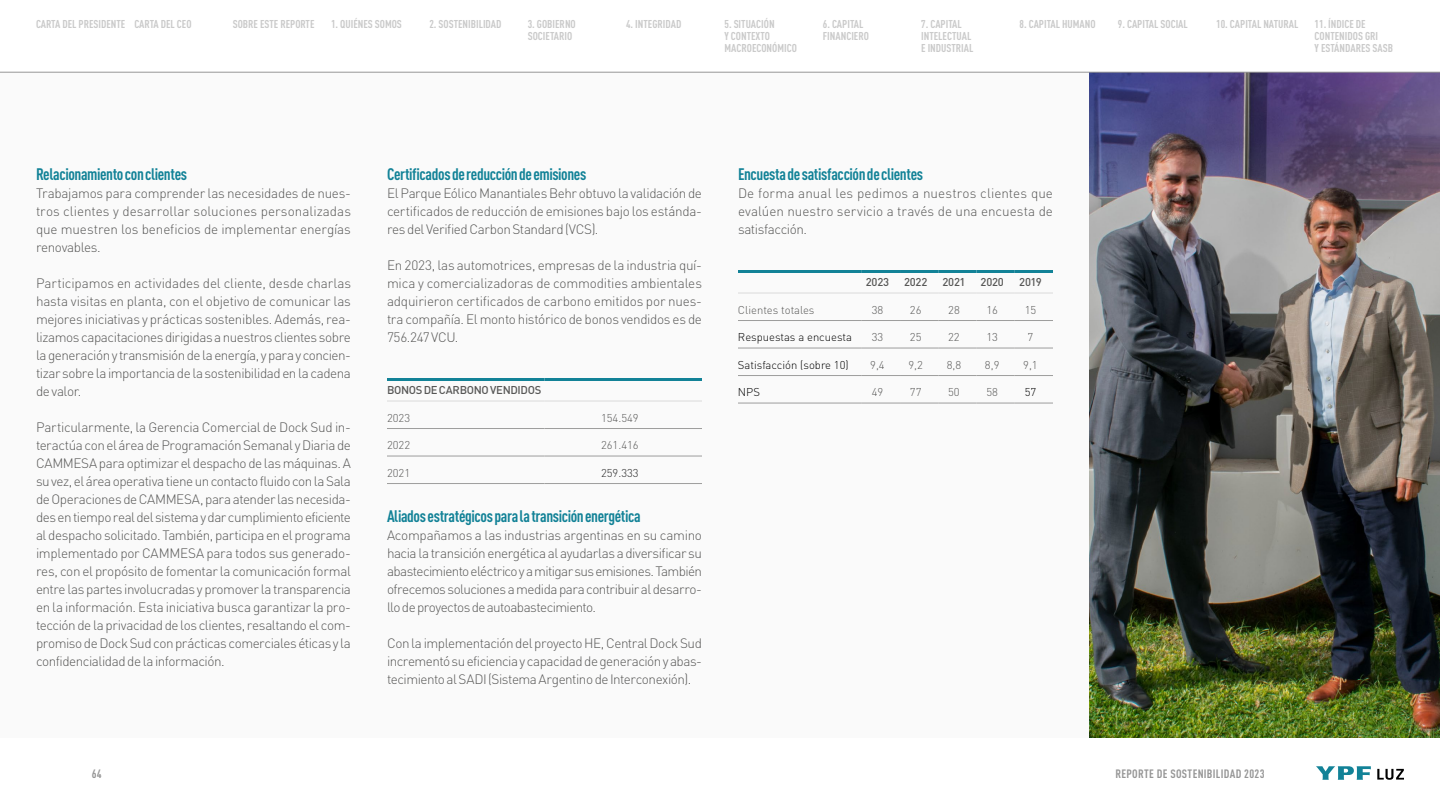
<style>
.page{position:relative;width:1440px;height:810px;background:#fff}
.page>*{position:absolute;margin:0;border:0;box-sizing:border-box;transform-origin:0 0}
.t1{font:700 16.5px "DIN Cond";letter-spacing:-.025em;color:#128297}
.t2{font:300 13.5px/18px "DIN";letter-spacing:-.03em;color:#575756;text-align:justify}
.t3{font:700 12px "DIN Cond";letter-spacing:.025em;color:#969696}
.t4{font:700 11.25px/12px "DIN Cond";color:#cacaca}
.t5{font:300 11.25px "DIN";color:#575756}
.t6{font:300 11.25px "DIN";color:#000}
.t7{font:500 11.25px "DIN";letter-spacing:-.025em;color:#575756}
.t8{font:300 11.25px "DIN";color:#262626}
</style>
<div class="page">
<div style="left:0;top:72px;width:1440px;height:666px;background:#fafafa"></div>
<hr style="left:387px;top:428px;width:157px;height:1px;background:#9d9d9c">
<hr style="left:544px;top:428px;width:158px;height:1px;background:#9d9d9c">
<hr style="left:387px;top:456px;width:157px;height:1px;background:#9d9d9c">
<hr style="left:544px;top:456px;width:158px;height:1px;background:#9d9d9c">
<hr style="left:387px;top:378px;width:157px;height:3px;background:#128297">
<hr style="left:544px;top:378px;width:158px;height:3px;background:#128297">
<hr style="left:387px;top:401px;width:157px;height:1px;background:#dadada">
<hr style="left:544px;top:401px;width:158px;height:1px;background:#dadada">
<hr style="left:387px;top:483px;width:157px;height:1px;background:#9d9d9c">
<hr style="left:544px;top:483px;width:158px;height:1px;background:#9d9d9c">
<hr style="left:738px;top:320px;width:124px;height:1px;background:#9d9d9c">
<hr style="left:862px;top:320px;width:38px;height:1px;background:#9d9d9c">
<hr style="left:900px;top:320px;width:38px;height:1px;background:#9d9d9c">
<hr style="left:938px;top:320px;width:39px;height:1px;background:#9d9d9c">
<hr style="left:977px;top:320px;width:38px;height:1px;background:#9d9d9c">
<hr style="left:1015px;top:320px;width:38px;height:1px;background:#9d9d9c">
<hr style="left:738px;top:348px;width:124px;height:1px;background:#9d9d9c">
<hr style="left:862px;top:348px;width:38px;height:1px;background:#9d9d9c">
<hr style="left:900px;top:348px;width:38px;height:1px;background:#9d9d9c">
<hr style="left:938px;top:348px;width:39px;height:1px;background:#9d9d9c">
<hr style="left:977px;top:348px;width:38px;height:1px;background:#9d9d9c">
<hr style="left:1015px;top:348px;width:38px;height:1px;background:#9d9d9c">
<hr style="left:738px;top:375px;width:124px;height:1px;background:#9d9d9c">
<hr style="left:862px;top:375px;width:38px;height:1px;background:#9d9d9c">
<hr style="left:900px;top:375px;width:38px;height:1px;background:#9d9d9c">
<hr style="left:938px;top:375px;width:39px;height:1px;background:#9d9d9c">
<hr style="left:977px;top:375px;width:38px;height:1px;background:#9d9d9c">
<hr style="left:1015px;top:375px;width:38px;height:1px;background:#9d9d9c">
<hr style="left:738px;top:270px;width:124px;height:3px;background:#128297">
<hr style="left:862px;top:270px;width:38px;height:3px;background:#128297">
<hr style="left:900px;top:270px;width:38px;height:3px;background:#128297">
<hr style="left:938px;top:270px;width:39px;height:3px;background:#128297">
<hr style="left:977px;top:270px;width:38px;height:3px;background:#128297">
<hr style="left:1015px;top:270px;width:38px;height:3px;background:#128297">
<hr style="left:738px;top:293px;width:124px;height:1px;background:#dadada">
<hr style="left:862px;top:293px;width:38px;height:1px;background:#dadada">
<hr style="left:900px;top:293px;width:38px;height:1px;background:#dadada">
<hr style="left:938px;top:293px;width:39px;height:1px;background:#dadada">
<hr style="left:977px;top:293px;width:38px;height:1px;background:#dadada">
<hr style="left:1015px;top:293px;width:38px;height:1px;background:#dadada">
<hr style="left:738px;top:403px;width:124px;height:1px;background:#9d9d9c">
<hr style="left:862px;top:403px;width:38px;height:1px;background:#9d9d9c">
<hr style="left:900px;top:403px;width:38px;height:1px;background:#9d9d9c">
<hr style="left:938px;top:403px;width:39px;height:1px;background:#9d9d9c">
<hr style="left:977px;top:403px;width:38px;height:1px;background:#9d9d9c">
<hr style="left:1015px;top:403px;width:38px;height:1px;background:#9d9d9c">
<img style="left:1089px;top:73px;width:351px;height:665px">
<svg style="left:1377px;top:769px;width:27px;height:11px"></svg>
<svg style="left:1316px;top:766px;width:55px;height:14px"></svg>
<hr style="left:0;top:72px;width:1440px;height:1px;background:#969696">
<p class="t4" style="left:36px;top:17px;width:157px">CARTA DEL PRESIDENTE CARTA DEL CEO</p>
<p class="t4" style="left:233px;top:17px;width:83px">SOBRE ESTE REPORTE</p>
<p class="t4" style="left:331px;top:17px;width:72px">1. QUIÉNES SOMOS</p>
<p class="t4" style="left:429px;top:17px;width:74px">2. SOSTENIBILIDAD</p>
<p class="t4" style="left:528px;top:17px;width:50px">3. GOBIERNO<br>SOCIETARIO</p>
<p class="t4" style="left:626px;top:17px;width:57px">4. INTEGRIDAD</p>
<p class="t4" style="left:725px;top:17px;width:74px">5. SITUACIÓN<br>Y CONTEXTO<br>MACROECONÓMICO</p>
<p class="t4" style="left:823px;top:17px;width:48px">6. CAPITAL<br>FINANCIERO</p>
<p class="t4" style="left:921px;top:17px;width:54px">7. CAPITAL<br>INTELECTUAL<br>E INDUSTRIAL</p>
<p class="t4" style="left:1020px;top:17px;width:78px">8. CAPITAL HUMANO</p>
<p class="t4" style="left:1118px;top:17px;width:71px">9. CAPITAL SOCIAL</p>
<p class="t4" style="left:1216px;top:17px;width:84px">10. CAPITAL NATURAL</p>
<p class="t4" style="left:1315px;top:17px;width:80px">11. ÍNDICE DE<br>CONTENIDOS GRI<br>Y ESTÁNDARES SASB</p>
<p class="t1" style="left:36px;top:164px;width:153px">Relacionamiento con clientes</p>
<p class="t2" style="left:36px;top:184px;width:317px">Trabajamos para comprender las necesidades de nues&shy;tros clientes y desarrollar soluciones personalizadas que muestren los beneficios de implementar energías renovables.</p>
<p class="t2" style="left:36px;top:274px;width:317px">Participamos en actividades del cliente, desde charlas hasta visitas en planta, con el objetivo de comunicar las mejores iniciativas y prácticas sostenibles. Además, rea&shy;lizamos capacitaciones dirigidas a nuestros clientes sobre la generación y transmisión de la energía, y para y concien&shy;tizar sobre la importancia de la sostenibilidad en la cadena de valor.</p>
<p class="t2" style="left:36px;top:418px;width:317px">Particularmente, la Gerencia Comercial de Dock Sud in&shy;teractúa con el área de Programación Semanal y Diaria de CAMMESA para optimizar el despacho de las máquinas. A su vez, el área operativa tiene un contacto fluido con la Sala de Operaciones de CAMMESA, para atender las necesida&shy;des en tiempo real del sistema y dar cumplimiento eficiente al despacho solicitado. También, participa en el programa implementado por CAMMESA para todos sus generado&shy;res, con el propósito de fomentar la comunicación formal entre las partes involucradas y promover la transparencia en la información. Esta iniciativa busca garantizar la pro&shy;tección de la privacidad de los clientes, resaltando el com&shy;promiso de Dock Sud con prácticas comerciales éticas y la confidencialidad de la información.</p>
<p class="t1" style="left:387px;top:164px;width:201px">Certificados de reducción de emisiones</p>
<p class="t2" style="left:387px;top:184px;width:316px">El Parque Eólico Manantiales Behr obtuvo la validación de certificados de reducción de emisiones bajo los estánda&shy;res del Verified Carbon Standard (VCS).</p>
<p class="t2" style="left:387px;top:256px;width:317px">En 2023, las automotrices, empresas de la industria quí&shy;mica y comercializadoras de commodities ambientales adquirieron certificados de carbono emitidos por nues&shy;tra compañía. El monto histórico de bonos vendidos es de 756.247 VCU.</p>
<p class="t7" style="left:387px;top:383px;width:156px">BONOS DE CARBONO VENDIDOS</p>
<p class="t5" style="left:387px;top:411px;width:25px">2023</p>
<p class="t5" style="left:601px;top:411px;width:39px">154.549</p>
<p class="t5" style="left:387px;top:438px;width:25px">2022</p>
<p class="t5" style="left:601px;top:438px;width:39px">261.416</p>
<p class="t5" style="left:387px;top:466px;width:25px">2021</p>
<p class="t8" style="left:601px;top:466px;width:39px">259.333</p>
<p class="t1" style="left:387px;top:506px;width:255px">Aliados estratégicos para la transición energética</p>
<p class="t2" style="left:387px;top:526px;width:317px">Acompañamos a las industrias argentinas en su camino hacia la transición energética al ayudarlas a diversificar su abastecimiento eléctrico y a mitigar sus emisiones. También ofrecemos soluciones a medida para contribuir al desarro&shy;llo de proyectos de autoabastecimiento.</p>
<p class="t2" style="left:387px;top:634px;width:317px">Con la implementación del proyecto HE, Central Dock Sud incrementó su eficiencia y capacidad de generación y abas&shy;tecimiento al SADI (Sistema Argentino de Interconexión).</p>
<p class="t1" style="left:738px;top:164px;width:187px">Encuesta de satisfacción de clientes</p>
<p class="t2" style="left:738px;top:184px;width:317px">De forma anual les pedimos a nuestros clientes que evalúen nuestro servicio a través de una encuesta de satisfacción.</p>
<p class="t7" style="left:866px;top:275px;width:25px">2023</p>
<p class="t7" style="left:904px;top:275px;width:25px">2022</p>
<p class="t7" style="left:943px;top:275px;width:25px">2021</p>
<p class="t7" style="left:981px;top:275px;width:25px">2020</p>
<p class="t7" style="left:1019px;top:275px;width:24px">2019</p>
<p class="t5" style="left:738px;top:303px;width:78px">Clientes totales</p>
<p class="t5" style="left:872px;top:303px;width:13px">38</p>
<p class="t5" style="left:910px;top:303px;width:13px">26</p>
<p class="t5" style="left:948px;top:303px;width:13px">28</p>
<p class="t5" style="left:986px;top:303px;width:13px">16</p>
<p class="t5" style="left:1025px;top:303px;width:13px">15</p>
<p class="t6" style="left:738px;top:330px;width:115px">Respuestas a encuesta</p>
<p class="t5" style="left:872px;top:330px;width:13px">33</p>
<p class="t5" style="left:910px;top:330px;width:13px">25</p>
<p class="t5" style="left:948px;top:330px;width:13px">22</p>
<p class="t5" style="left:986px;top:330px;width:13px">13</p>
<p class="t5" style="left:1028px;top:330px;width:7px">7</p>
<p class="t6" style="left:738px;top:358px;width:112px">Satisfacción (sobre 10)</p>
<p class="t5" style="left:870px;top:358px;width:16px">9,4</p>
<p class="t5" style="left:909px;top:358px;width:16px">9,2</p>
<p class="t5" style="left:947px;top:358px;width:16px">8,8</p>
<p class="t5" style="left:985px;top:358px;width:16px">8,9</p>
<p class="t5" style="left:1023px;top:358px;width:16px">9,1</p>
<p class="t6" style="left:738px;top:385px;width:24px">NPS</p>
<p class="t5" style="left:872px;top:385px;width:13px">49</p>
<p class="t5" style="left:910px;top:385px;width:13px">77</p>
<p class="t5" style="left:948px;top:385px;width:13px">50</p>
<p class="t5" style="left:986px;top:385px;width:13px">58</p>
<p class="t6" style="left:1025px;top:385px;width:13px">57</p>
<p class="t3" style="left:92px;top:766px;width:11px">64</p>
<p class="t3" style="left:1115px;top:766px;width:151px">REPORTE DE SOSTENIBILIDAD 2023</p>
</div>
